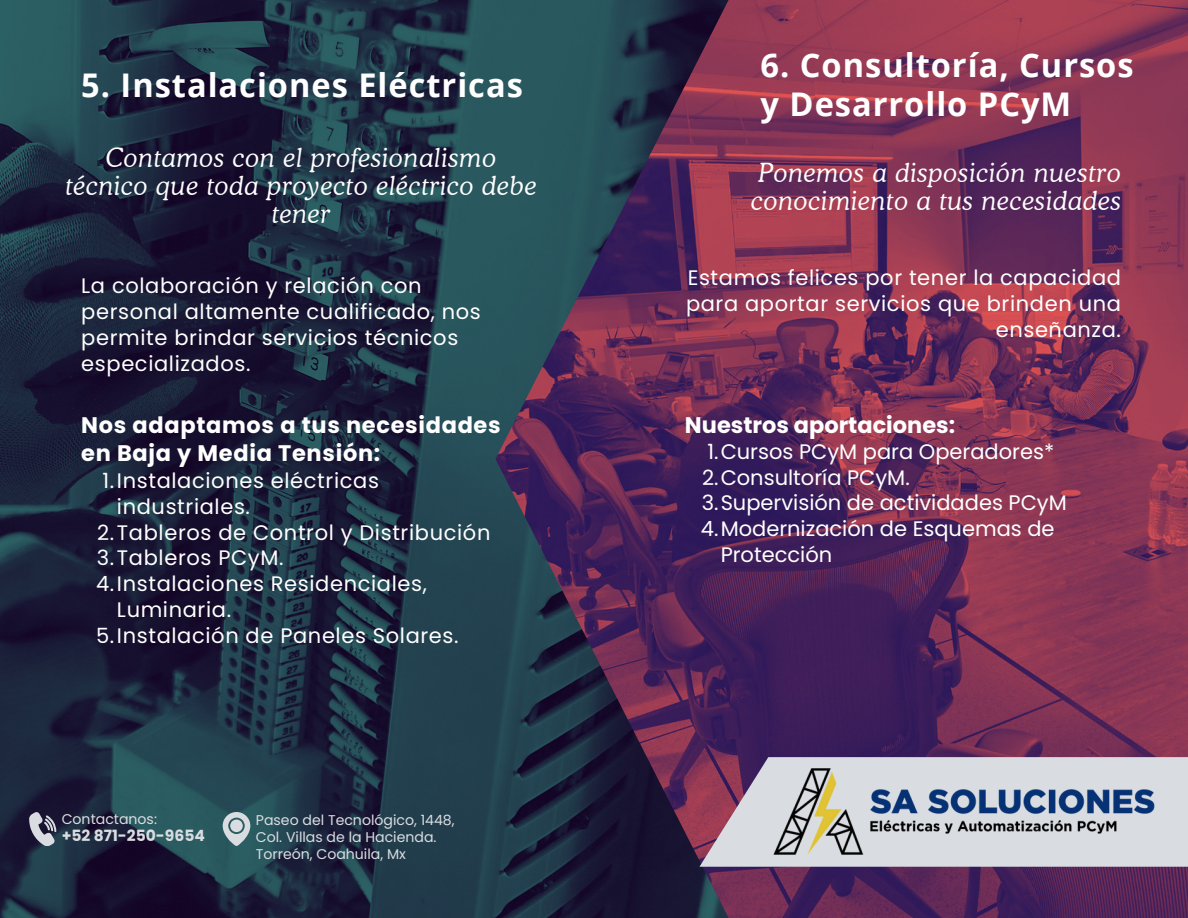
<style>
.page{position:relative;width:1188px;height:918px;background:#fff}
.page>*{position:absolute;margin:0;border:0;box-sizing:border-box;transform-origin:0 0}
.t1{font:700 32.55px/39.3px "Open Sans";letter-spacing:.03em;color:#fff}
.t2{font:italic 300 26.25px/28.2px "Cooper BT";letter-spacing:.03em;color:#fff;text-align:center}
.t3{font:700 22.5px/28.2px "Poppins";letter-spacing:.03em;color:#fff}
.t4{font:700 22.5px "Poppins";color:#fff}
.t5{font:21px/25.8px "Poppins";letter-spacing:.03em;color:#fff}
.t6{font:21px/25.8px "Poppins";color:#fff}
.t7{font:700 15.45px "Poppins";color:#d9dde1}
.t8{font:14.1px/17px "Poppins";color:#d9dde1}
</style>
<div class="page">
<img style="left:0;top:0;width:496px;height:918px">
<img style="left:496px;top:0;width:692px;height:918px">
<svg style="left:223px;top:812px;width:27px;height:34px"></svg>
<svg style="left:29px;top:812px;width:27px;height:34px"></svg>
<svg style="left:699px;top:757px;width:41px;height:110px;background:#a4677d"></svg>
<img style="left:740px;top:745px;width:448px;height:134px">
<p class="t1" style="left:81px;top:64px;width:443px">5. Instalaciones Eléctricas</p>
<p class="t2" style="left:65px;top:144px;width:473px">Contamos con el profesionalismo técnico que toda proyecto eléctrico debe tener</p>
<p class="t5" style="left:81px;top:273px;width:401px">La colaboración y relación con personal altamente cualificado, nos permite brindar servicios técnicos especializados.</p>
<p class="t3" style="left:81px;top:411px;width:421px">Nos adaptamos a tus necesidades en Baja y Media Tensión:</p>
<p class="t5" style="left:117px;top:468px;width:264px;text-indent:-14px">1.Instalaciones eléctricas industriales.</p>
<p class="t5" style="left:97px;top:519px;width:395px">2.Tableros de Control y Distribución</p>
<h5 class="t5" style="left:97px;top:545px;width:188px">3.Tableros PCyM.</h5>
<p class="t5" style="left:117px;top:571px;width:311px;text-indent:-21px">4.Instalaciones Residenciales,<br>Luminaria.</p>
<p class="t5" style="left:96px;top:623px;width:364px">5.Instalación de Paneles Solares.</p>
<h4 class="t8" style="left:62px;top:811px;width:97px">Contactanos:</h4>
<h3 class="t8" style="left:256px;top:812px;width:200px">Paseo del Tecnológico, 1448,<br>Col. Villas de la Hacienda.</h3>
<p class="t8" style="left:256px;top:845px;width:151px">Torreón, Coahuila, Mx</p>
<h2 class="t7" style="left:62px;top:825px;width:145px">+52 871-250-9654</h2>
<p class="t1" style="left:761px;top:45px;width:375px">6. Consultoría, Cursos y Desarrollo PCyM</p>
<p class="t2" style="left:751px;top:159px;width:371px;text-align:left">Ponemos a disposición nuestro conocimiento a tus necesidades</p>
<p class="t5" style="left:686px;top:265px;width:436px;text-align:right">Estamos felices por tener la capacidad para aportar servicios que brinden una enseñanza.</p>
<h1 class="t4" style="left:685px;top:409px;width:272px">Nuestros aportaciones:</h1>
<h2 class="t6" style="left:707px;top:438px;width:348px">1.Cursos PCyM para Operadores*</h2>
<h4 class="t6" style="left:702px;top:464px;width:209px">2.Consultoría PCyM.</h4>
<p class="t6" style="left:702px;top:490px;width:367px">3.Supervisión de actividades PCyM</p>
<p class="t6" style="left:721px;top:516px;width:335px;text-indent:-20px">4.Modernización de Esquemas de<br>Protección</p>
</div>
